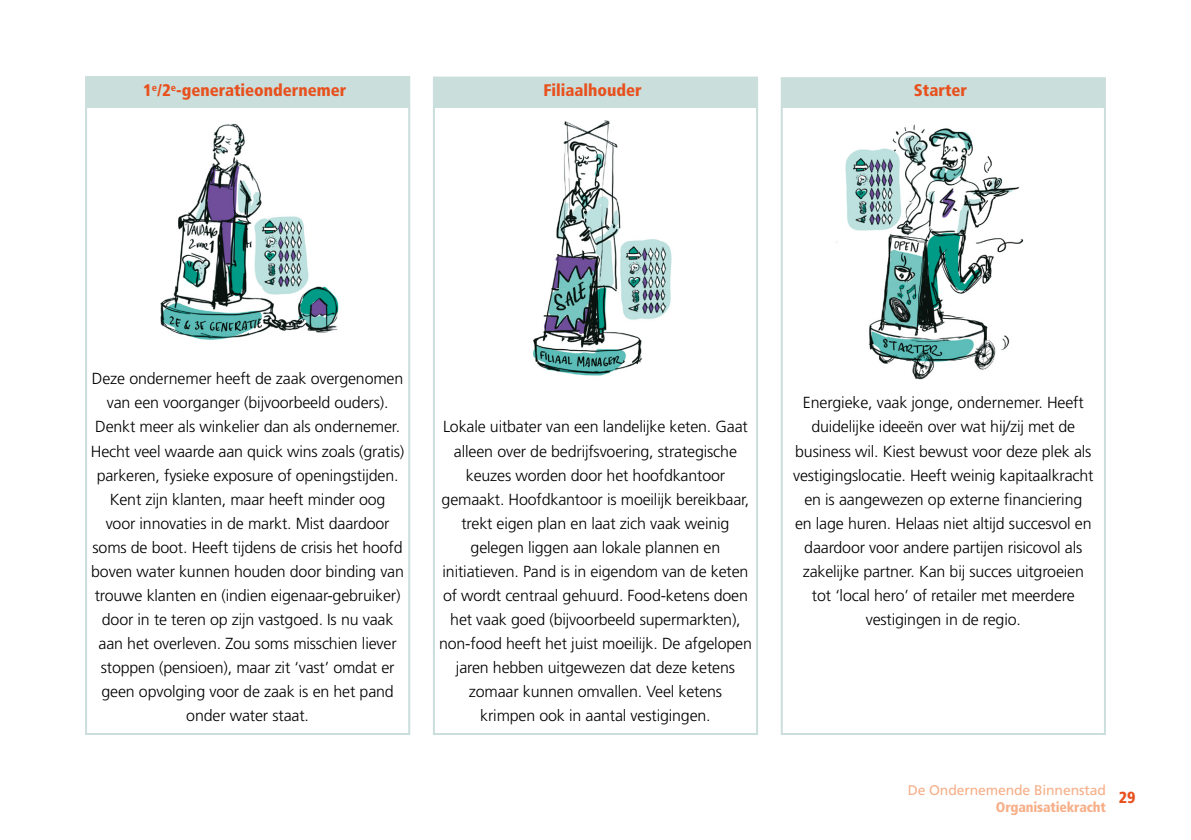
<style>
.page{position:relative;width:1191px;height:840px;background:#fff}
.page>*{position:absolute;margin:0;border:0;box-sizing:border-box;transform-origin:0 0}
.t1{font:900 16.8px "Fontys Frutiger Cn";color:#e8501d}
.t2{font:300 16px/24px "Fontys Frutiger";letter-spacing:-.01em;color:#000;text-align:center}
.t3{font:900 16px "Fontys Frutiger Cn";color:#e8501d}
.t4{font:14px "Fontys Frutiger Roman";letter-spacing:-.01em;color:#f6af88}
.t5{font:900 14px "Fontys Frutiger Cn";letter-spacing:-.01em;color:#f6af88}
</style>
<div class="page">
<div style="left:86px;top:76px;width:323px;height:32px;background:#cadedb"></div>
<div style="left:434px;top:77px;width:323px;height:30px;background:#cadedb"></div>
<div style="left:781px;top:78px;width:324px;height:29px;background:#cadedb"></div>
<div style="left:85px;top:76px;width:325px;height:658px;border:2px solid #cadedb"></div>
<div style="left:433px;top:77px;width:325px;height:657px;border:2px solid #cadedb"></div>
<div style="left:780px;top:77px;width:326px;height:657px;border:2px solid #cadedb"></div>
<img style="left:160px;top:123px;width:179px;height:217px">
<img style="left:533px;top:120px;width:139px;height:256px">
<img style="left:836px;top:124px;width:188px;height:256px">
<p class="t1" style="left:143px;top:80px;width:205px">1<sup>e</sup>/2<sup>e</sup>-generatieondernemer</p>
<p class="t1" style="left:543px;top:80px;width:100px">Filiaalhouder</p>
<p class="t1" style="left:914px;top:80px;width:55px">Starter</p>
<p class="t2" style="left:91px;top:367px;width:315px">Deze ondernemer heeft de zaak overgenomen van een voorganger (bijvoorbeeld ouders).<br>Denkt meer als winkelier dan als ondernemer.<br>Hecht veel waarde aan quick wins zoals (gratis) parkeren, fysieke exposure of openingstijden.<br>Kent zijn klanten, maar heeft minder oog<br>voor innovaties in de markt. Mist daardoor soms de boot. Heeft tijdens de crisis het hoofd boven water kunnen houden door binding van trouwe klanten en (indien eigenaar-gebruiker) door in te teren op zijn vastgoed. Is nu vaak aan het overleven. Zou soms misschien liever stoppen (pensioen), maar zit ‘vast’ omdat er geen opvolging voor de zaak is en het pand onder water staat.</p>
<p class="t2" style="left:439px;top:415px;width:314px">Lokale uitbater van een landelijke keten. Gaat alleen over de bedrijfsvoering, strategische keuzes worden door het hoofdkantoor gemaakt. Hoofdkantoor is moeilijk bereikbaar, trekt eigen plan en laat zich vaak weinig gelegen liggen aan lokale plannen en initiatieven. Pand is in eigendom van de keten of wordt centraal gehuurd. Food-ketens doen het vaak goed (bijvoorbeeld supermarkten), non-food heeft het juist moeilijk. De afgelopen jaren hebben uitgewezen dat deze ketens zomaar kunnen omvallen. Veel ketens<br>krimpen ook in aantal vestigingen.</p>
<p class="t2" style="left:793px;top:391px;width:302px">Energieke, vaak jonge, ondernemer. Heeft duidelijke ideeën over wat hij/zij met de business wil. Kiest bewust voor deze plek als vestigingslocatie. Heeft weinig kapitaalkracht en is aangewezen op externe financiering<br>en lage huren. Helaas niet altijd succesvol en daardoor voor andere partijen risicovol als zakelijke partner. Kan bij succes uitgroeien tot ‘local hero’ of retailer met meerdere vestigingen in de regio.</p>
<p class="t4" style="left:908px;top:781px;width:199px">De Ondernemende Binnenstad</p>
<p class="t5" style="left:996px;top:798px;width:111px">Organisatiekracht</p>
<p class="t3" style="left:1118px;top:787px;width:18px">29</p>
</div>
